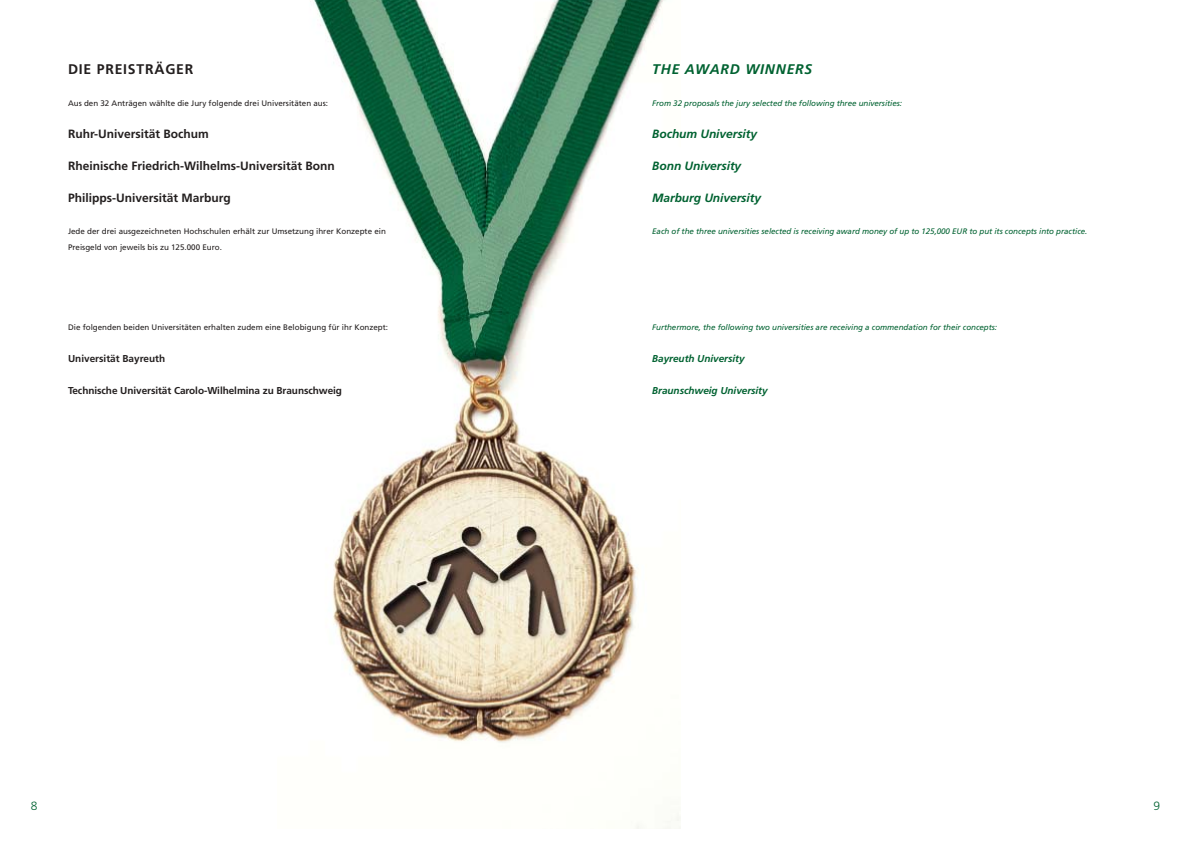
<style>
.page{position:relative;width:1191px;height:842px;background:#fff}
.page>*{position:absolute;margin:0;border:0;box-sizing:border-box;transform-origin:0 0}
.t1{font:italic 700 14px "Frutiger";letter-spacing:.055em;color:#006231}
.t2{font:700 14px "Frutiger";letter-spacing:.055em;color:#231f1f}
.t3{font:700 12px "Frutiger";color:#231f1f}
.t4{font:italic 700 12px "Frutiger";letter-spacing:-.005em;color:#006231}
.t5{font:300 12px "Frutiger";color:#006231}
.t6{font:700 10px "Frutiger";letter-spacing:-.005em;color:#231f1f}
.t7{font:italic 700 10px "Frutiger";letter-spacing:-.005em;color:#006231}
.t8{font:italic 8px "Frutiger";letter-spacing:-.005em;color:#006231}
.t9{font:8px/16px "Frutiger";color:#231f1f}
</style>
<div class="page">
<img style="left:310px;top:1px;width:370px;height:828px">
<h1 class="t2" style="left:68px;top:63px;width:127px">DIE PREISTRÄGER</h1>
<p class="t9" style="left:68px;top:95px;width:262px">Aus den 32 Anträgen wählte die Jury folgende drei Universitäten aus:</p>
<h2 class="t3" style="left:68px;top:129px;width:142px">Ruhr-Universität Bochum</h2>
<h2 class="t3" style="left:68px;top:161px;width:268px">Rheinische Friedrich-Wilhelms-Universität Bonn</h2>
<h2 class="t3" style="left:68px;top:193px;width:164px">Philipps-Universität Marburg</h2>
<p class="t9" style="left:68px;top:223px;width:319px">Jede der drei ausgezeichneten Hochschulen erhält zur Umsetzung ihrer Konzepte ein<br>Preisgeld von jeweils bis zu 125.000 Euro.</p>
<p class="t9" style="left:68px;top:319px;width:322px">Die folgenden beiden Universitäten erhalten zudem eine Belobigung für ihr Konzept:</p>
<p class="t6" style="left:68px;top:354px;width:99px">Universität Bayreuth</p>
<p class="t6" style="left:68px;top:386px;width:275px">Technische Universität Carolo-Wilhelmina zu Braunschweig</p>
<h1 class="t1" style="left:652px;top:63px;width:162px">THE AWARD WINNERS</h1>
<p class="t8" style="left:652px;top:100px;width:251px">From 32 proposals the jury selected the following three universities:</p>
<h2 class="t4" style="left:652px;top:129px;width:106px">Bochum University</h2>
<h2 class="t4" style="left:652px;top:161px;width:91px">Bonn University</h2>
<h2 class="t4" style="left:652px;top:193px;width:110px">Marburg University</h2>
<p class="t8" style="left:652px;top:228px;width:437px">Each of the three universities selected is receiving award money of up to 125,000 EUR to put its concepts into practice.</p>
<p class="t8" style="left:652px;top:324px;width:346px">Furthermore, the following two universities are receiving a commendation for their concepts:</p>
<p class="t7" style="left:652px;top:354px;width:94px">Bayreuth University</p>
<p class="t7" style="left:652px;top:386px;width:117px">Braunschweig University</p>
<h2 class="t5" style="left:31px;top:801px;width:8px">8</h2>
<h2 class="t5" style="left:1153px;top:801px;width:8px">9</h2>
</div>
